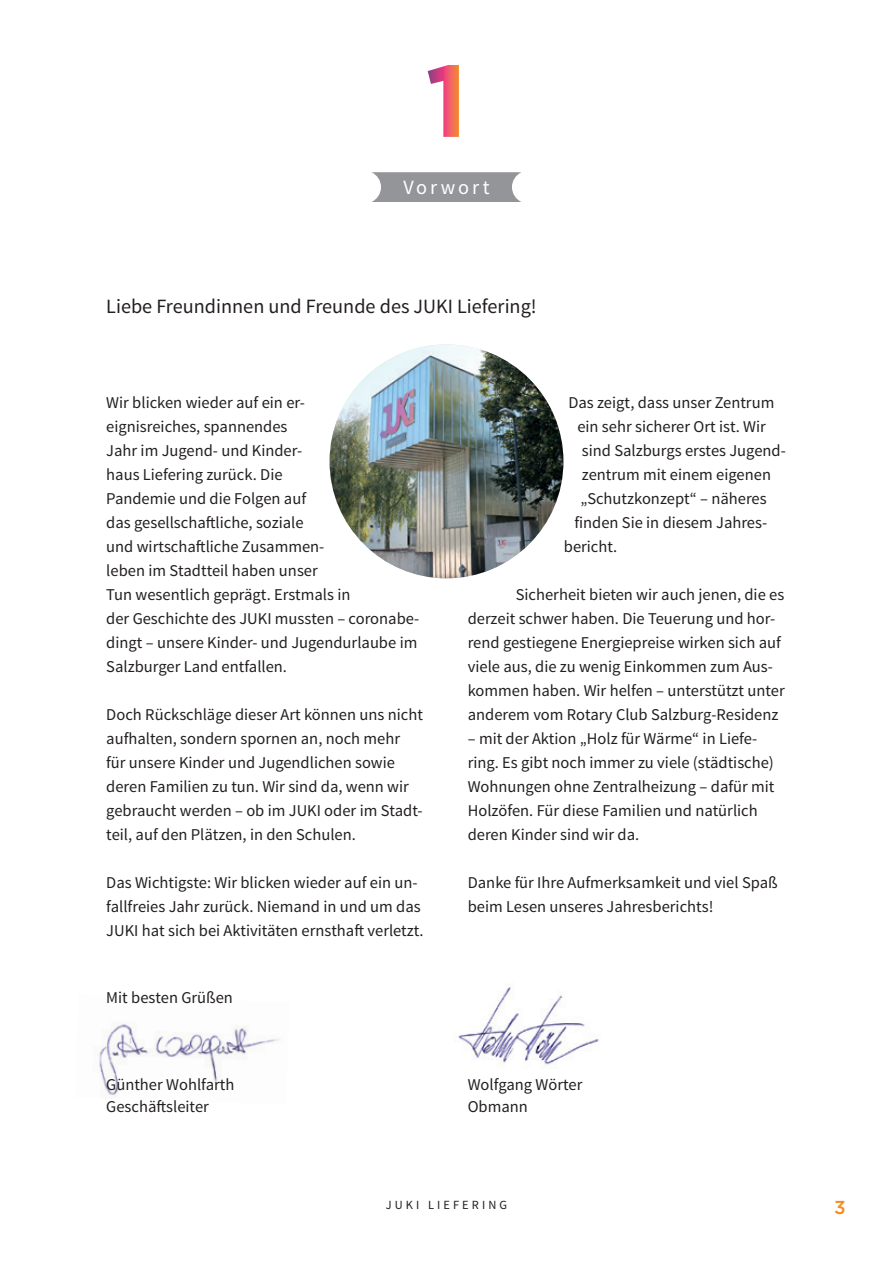
<style>
.page{position:relative;width:893px;height:1263px;background:#fff}
.page>*{position:absolute;margin:0;border:0;box-sizing:border-box;transform-origin:0 0}
.t1{font:20.25px "Source Sans Pro";color:#231f20}
.t2{font:20.25px "Source Sans Pro";letter-spacing:.145em;color:#fff}
.t3{font:500 18.75px "Gotham";color:#f68b1f}
.t4{font:16.5px/24px "Source Sans Pro";color:#231f20}
.t5{font:12.45px "Source Sans Pro";letter-spacing:.25em;color:#231f20}
</style>
<div class="page">
<img style="left:99px;top:1023px;width:181px;height:75px">
<img style="left:457px;top:986px;width:143px;height:80px">
<svg style="left:372px;top:172px;width:149px;height:30px;background:#9c9ea1"></svg>
<img style="left:330px;top:344px;width:233px;height:234px;border-radius:117px">
<svg style="left:428px;top:65px;width:31px;height:72px"></svg>
<p class="t2" style="left:403px;top:174px;width:88px">Vorwort</p>
<p class="t1" style="left:106px;top:294px;width:432px">Liebe Freundinnen und Freunde des JUKI Liefering!</p>
<p class="t4" style="left:106px;top:391px;width:314px">Wir blicken wieder auf ein er-<br>eignisreiches, spannendes<br>Jahr im Jugend- und Kinder-<br>haus Liefering zurück. Die<br>Pandemie und die Folgen auf<br>das gesellschaftliche, soziale<br>und wirtschaftliche Zusammen-<br>leben im Stadtteil haben unser<br>Tun wesentlich geprägt. Erstmals in<br>der Geschichte des JUKI mussten – coronabe&shy;dingt – unsere Kinder- und Jugendurlaube im<br>Salzburger Land entfallen.</p>
<p class="t4" style="left:106px;top:703px;width:318px">Doch Rückschläge dieser Art können uns nicht aufhalten, sondern spornen an, noch mehr für unsere Kinder und Jugendlichen sowie deren Familien zu tun. Wir sind da, wenn wir gebraucht werden – ob im JUKI oder im Stadt&shy;teil, auf den Plätzen, in den Schulen.</p>
<p class="t4" style="left:106px;top:871px;width:319px">Das Wichtigste: Wir blicken wieder auf ein un&shy;fallfreies Jahr zurück. Niemand in und um das<br>JUKI hat sich bei Aktivitäten ernsthaft verletzt.</p>
<p class="t4" style="left:106px;top:986px;width:128px">Mit besten Grüßen</p>
<p class="t4" style="left:568px;top:391px;width:207px">Das zeigt, dass unser Zentrum</p>
<p class="t4" style="left:577px;top:415px;width:190px">ein sehr sicherer Ort ist. Wir</p>
<p class="t4" style="left:582px;top:439px;width:206px">sind Salzburgs erstes Jugend-</p>
<p class="t4" style="left:582px;top:463px;width:191px">zentrum mit einem eigenen</p>
<p class="t4" style="left:580px;top:487px;width:188px">„Schutzkonzept“ – näheres</p>
<p class="t4" style="left:574px;top:511px;width:195px">finden Sie in diesem Jahres-</p>
<p class="t4" style="left:564px;top:535px;width:55px">bericht.</p>
<p class="t4" style="left:468px;top:583px;width:319px;text-indent:48px">Sicherheit bieten wir auch jenen, die es derzeit schwer haben. Die Teuerung und hor&shy;rend gestiegene Energiepreise wirken sich auf viele aus, die zu wenig Einkommen zum Aus&shy;kommen haben. Wir helfen – unterstützt unter anderem vom Rotary Club Salzburg-Residenz</p>
<p class="t4" style="left:468px;top:727px;width:308px">– mit der Aktion „Holz für Wärme“ in Liefe&shy;ring. Es gibt noch immer zu viele (städtische)<br>Wohnungen ohne Zentralheizung – dafür mit Holzöfen. Für diese Familien und natürlich deren Kinder sind wir da.</p>
<p class="t4" style="left:468px;top:871px;width:311px">Danke für Ihre Aufmerksamkeit und viel Spaß beim Lesen unseres Jahresberichts!</p>
<p class="t4" style="left:106px;top:1074px;width:130px;line-height:21.8px">Günther Wohlfarth<br>Geschäftsleiter</p>
<p class="t4" style="left:468px;top:1074px;width:116px;line-height:21.8px">Wolfgang Wörter<br>Obmann</p>
<p class="t5" style="left:386px;top:1197px;width:123px">JUKI LIEFERING</p>
<p class="t3" style="left:834px;top:1195px;width:13px">3</p>
</div>
